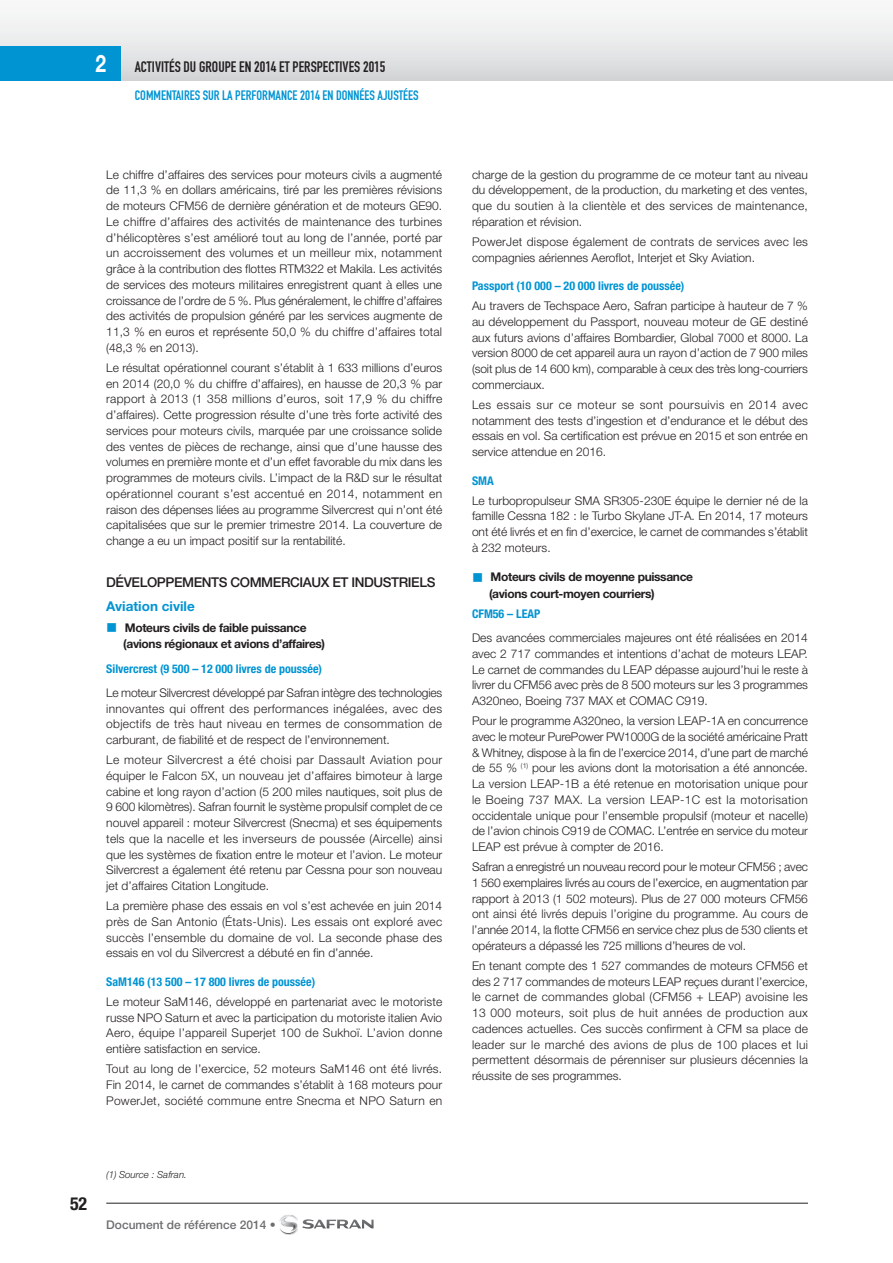
<style>
.page{position:relative;width:893px;height:1263px;background:#fff}
.page>*{position:absolute;margin:0;border:0;box-sizing:border-box;transform-origin:0 0}
.t1{font:700 condensed 18px "Helvetica Neue LT Std";color:#231f20}
.t2{font:15px "DIN Engschrift Std";color:#231f20}
.t3{font:13.5px "DIN Engschrift Std";color:#0094d3}
.t4{font:500 13.5px "Helvetica Neue LT Std";letter-spacing:-.03em;color:#231f20}
.t5{font:700 13.5px "Helvetica Neue LT Std";color:#0094d3}
.t6{font:300 12px/15.8px "Helvetica Neue LT Std";color:#231f20;text-align:justify}
.t7{font:700 12px/16.5px "Helvetica Neue LT Std";letter-spacing:-.03em;color:#231f20}
.t8{font:700 condensed 12px "Helvetica Neue LT Std";color:#0094d3}
.t9{font:300 12px/15.8px "Helvetica Neue LT Std";letter-spacing:.02em;color:#231f20}
.t10{font:500 12px "Helvetica Neue LT Std";color:#6d6e70}
.t11{font:italic 300 9.75px "Helvetica Neue LT Std";color:#231f20}
.s1{font-family:"Helvetica Neue LT Std";font-weight:700;font-size:24px;color:#fff}
</style>
<div class="page">
<hr style="left:106px;top:1203px;width:702px;height:1px;background:#231f20">
<svg style="left:281px;top:1218px;width:92px;height:13px"></svg>
<img style="left:279px;top:1215px;width:18px;height:7px">
<img style="left:280px;top:1228px;width:17px;height:6px">
<div style="left:0;top:0;width:893px;height:80px;background:linear-gradient(to bottom,#fcfcfd,#d6d8d9)"></div>
<div style="left:0;top:46px;width:120px;height:34px;background:#0094d3"></div>
<p class="t2" style="left:96px;top:61px;width:291px"><span class="s1">2</span> ACTIVITÉS DU GROUPE EN 2014 ET PERSPECTIVES 2015</p>
<p class="t3" style="left:135px;top:90px;width:285px">COMMENTAIRES SUR LA PERFORMANCE 2014 EN DONNÉES AJUSTÉES</p>
<p class="t6" style="left:106px;top:168px;width:337px">Le chiffre d’affaires des services pour moteurs civils a augmenté de 11,3 % en dollars américains, tiré par les premières révisions de moteurs CFM56 de dernière génération et de moteurs GE90.<br>Le chiffre d’affaires des activités de maintenance des turbines d’hélicoptères s’est amélioré tout au long de l’année, porté par un accroissement des volumes et un meilleur mix, notamment grâce à la contribution des flottes RTM322 et Makila. Les activités de services des moteurs militaires enregistrent quant à elles une croissance de l’ordre de 5 %. Plus généralement, le chiffre d’affaires des activités de propulsion généré par les services augmente de 11,3 % en euros et représente 50,0 % du chiffre d’affaires total (48,3 % en 2013).</p>
<p class="t6" style="left:106px;top:361px;width:337px">Le résultat opérationnel courant s’établit à 1 633 millions d’euros en 2014 (20,0 % du chiffre d’affaires), en hausse de 20,3 % par rapport à 2013 (1 358 millions d’euros, soit 17,9 % du chiffre d’affaires). Cette progression résulte d’une très forte activité des services pour moteurs civils, marquée par une croissance solide des ventes de pièces de rechange, ainsi que d’une hausse des volumes en première monte et d’un effet favorable du mix dans les programmes de moteurs civils. L’impact de la R&amp;D sur le résultat opérationnel courant s’est accentué en 2014, notamment en raison des dépenses liées au programme Silvercrest qui n’ont été capitalisées que sur le premier trimestre 2014. La couverture de change a eu un impact positif sur la rentabilité.</p>
<p class="t4" style="left:106px;top:577px;width:331px">DÉVELOPPEMENTS COMMERCIAUX ET INDUSTRIELS</p>
<p class="t5" style="left:106px;top:602px;width:90px">Aviation civile</p>
<p class="t7" style="left:123px;top:621px;width:203px">Moteurs civils de faible puissance (avions régionaux et avions d’affaires)</p>
<p class="t8" style="left:106px;top:664px;width:217px">Silvercrest (9 500 – 12 000 livres de poussée)</p>
<p class="t6" style="left:106px;top:686px;width:337px">Le moteur Silvercrest développé par Safran intègre des technologies innovantes qui offrent des performances inégalées, avec des objectifs de très haut niveau en termes de consommation de carburant, de fiabilité et de respect de l’environnement.</p>
<p class="t6" style="left:106px;top:754px;width:337px">Le moteur Silvercrest a été choisi par Dassault Aviation pour équiper le Falcon 5X, un nouveau jet d’affaires bimoteur à large cabine et long rayon d’action (5 200 miles nautiques, soit plus de 9 600 kilomètres). Safran fournit le système propulsif complet de ce nouvel appareil : moteur Silvercrest (Snecma) et ses équipements tels que la nacelle et les inverseurs de poussée (Aircelle) ainsi que les systèmes de fixation entre le moteur et l’avion. Le moteur Silvercrest a également été retenu par Cessna pour son nouveau jet d’affaires Citation Longitude.</p>
<p class="t6" style="left:106px;top:900px;width:337px">La première phase des essais en vol s’est achevée en juin 2014 près de San Antonio (États-Unis). Les essais ont exploré avec succès l’ensemble du domaine de vol. La seconde phase des essais en vol du Silvercrest a débuté en fin d’année.</p>
<p class="t8" style="left:106px;top:977px;width:210px">SaM146 (13 500 – 17 800 livres de poussée)</p>
<p class="t6" style="left:106px;top:995px;width:337px">Le moteur SaM146, développé en partenariat avec le motoriste russe NPO Saturn et avec la participation du motoriste italien Avio Aero, équipe l’appareil Superjet 100 de Sukhoï. L’avion donne entière satisfaction en service.</p>
<p class="t6" style="left:106px;top:1063px;width:337px">Tout au long de l’exercice, 52 moteurs SaM146 ont été livrés.<br>Fin 2014, le carnet de commandes s’établit à 168 moteurs pour PowerJet, société commune entre Snecma et NPO Saturn en</p>
<h1 class="t1" style="left:70px;top:1197px;width:18px">52</h1>
<p class="t11" style="left:106px;top:1171px;width:82px">(1) Source : Safran.</p>
<p class="t10" style="left:106px;top:1220px;width:171px">Document de référence 2014 •</p>
<p class="t6" style="left:472px;top:168px;width:337px">charge de la gestion du programme de ce moteur tant au niveau du développement, de la production, du marketing et des ventes, que du soutien à la clientèle et des services de maintenance, réparation et révision.</p>
<p class="t9" style="left:472px;top:235px;width:337px">PowerJet dispose également de contrats de services avec les compagnies aériennes Aeroflot, Interjet et Sky Aviation.</p>
<p class="t8" style="left:472px;top:282px;width:214px">Passport (10 000 – 20 000 livres de poussée)</p>
<p class="t6" style="left:472px;top:300px;width:337px">Au travers de Techspace Aero, Safran participe à hauteur de 7 % au développement du Passport, nouveau moteur de GE destiné aux futurs avions d’affaires Bombardier, Global 7000 et 8000. La version 8000 de cet appareil aura un rayon d’action de 7 900 miles (soit plus de 14 600 km), comparable à ceux des très long-courriers commerciaux.</p>
<p class="t6" style="left:472px;top:398px;width:337px">Les essais sur ce moteur se sont poursuivis en 2014 avec notamment des tests d’ingestion et d’endurance et le début des essais en vol. Sa certification est prévue en 2015 et son entrée en service attendue en 2016.</p>
<p class="t8" style="left:472px;top:476px;width:23px">SMA</p>
<p class="t6" style="left:472px;top:494px;width:337px">Le turbopropulseur SMA SR305-230E équipe le dernier né de la famille Cessna 182 : le Turbo Skylane JT-A. En 2014, 17 moteurs ont été livrés et en fin d’exercice, le carnet de commandes s’établit à 232 moteurs.</p>
<p class="t7" style="left:489px;top:570px;width:206px">Moteurs civils de moyenne puissance (avions court-moyen courriers)</p>
<p class="t8" style="left:472px;top:609px;width:70px">CFM56 – LEAP</p>
<p class="t6" style="left:472px;top:631px;width:337px">Des avancées commerciales majeures ont été réalisées en 2014 avec 2 717 commandes et intentions d’achat de moteurs LEAP.<br>Le carnet de commandes du LEAP dépasse aujourd’hui le reste à livrer du CFM56 avec près de 8 500 moteurs sur les 3 programmes A320neo, Boeing 737 MAX et COMAC C919.</p>
<p class="t6" style="left:472px;top:714px;width:337px">Pour le programme A320neo, la version LEAP-1A en concurrence avec le moteur PurePower PW1000G de la société américaine Pratt &amp; Whitney, dispose à la fin de l’exercice 2014, d’une part de marché de 55 % <sup>(1)</sup> pour les avions dont la motorisation a été annoncée.<br>La version LEAP-1B a été retenue en motorisation unique pour le Boeing 737 MAX. La version LEAP-1C est la motorisation occidentale unique pour l’ensemble propulsif (moteur et nacelle) de l’avion chinois C919 de COMAC. L’entrée en service du moteur LEAP est prévue à compter de 2016.</p>
<p class="t6" style="left:472px;top:860px;width:337px">Safran a enregistré un nouveau record pour le moteur CFM56 ; avec 1 560 exemplaires livrés au cours de l’exercice, en augmentation par rapport à 2013 (1 502 moteurs). Plus de 27 000 moteurs CFM56 ont ainsi été livrés depuis l’origine du programme. Au cours de l’année 2014, la flotte CFM56 en service chez plus de 530 clients et opérateurs a dépassé les 725 millions d’heures de vol.</p>
<p class="t6" style="left:472px;top:959px;width:337px">En tenant compte des 1 527 commandes de moteurs CFM56 et des 2 717 commandes de moteurs LEAP reçues durant l’exercice, le carnet de commandes global (CFM56 + LEAP) avoisine les 13 000 moteurs, soit plus de huit années de production aux cadences actuelles. Ces succès confirment à CFM sa place de leader sur le marché des avions de plus de 100 places et lui permettent désormais de pérenniser sur plusieurs décennies la réussite de ses programmes.</p>
</div>
